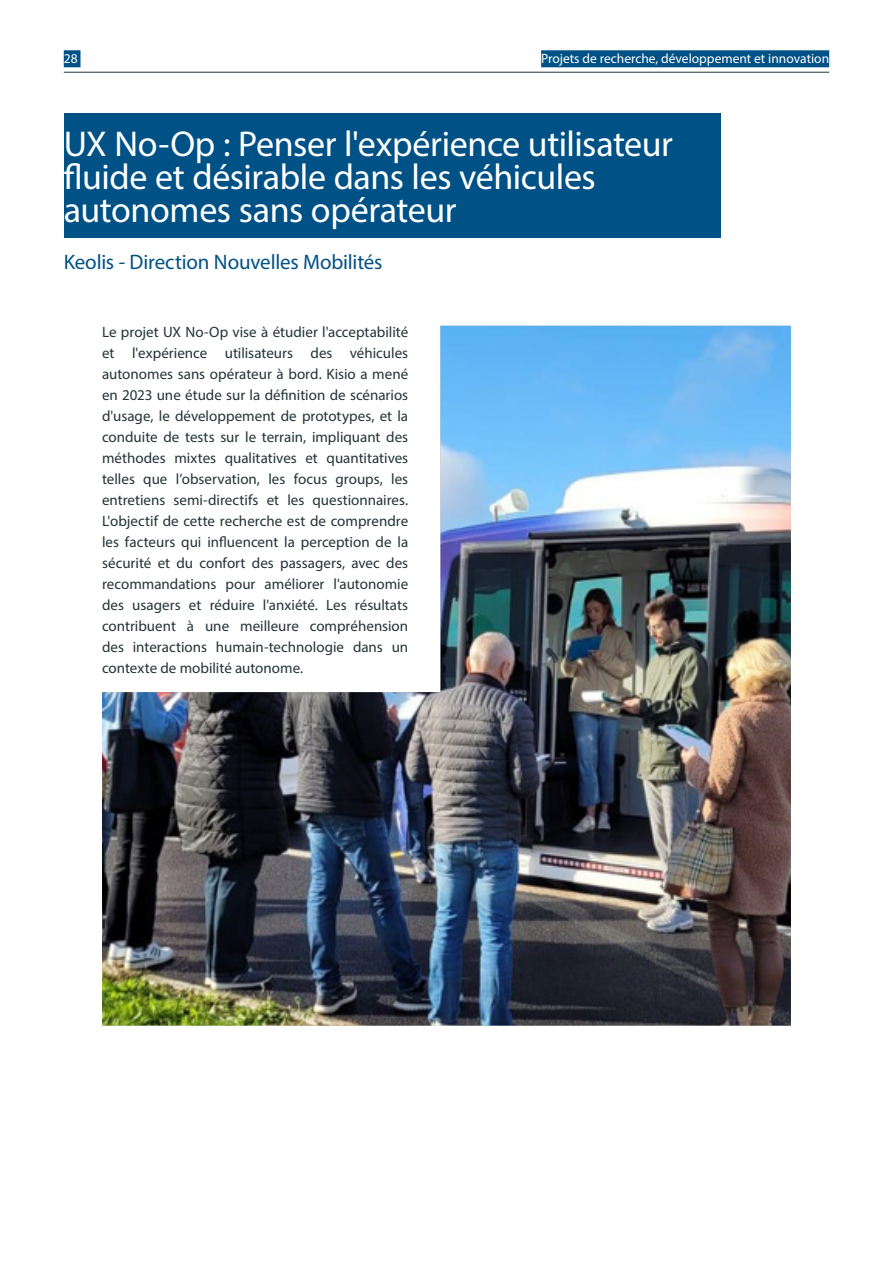
<style>
.page{position:relative;width:893px;height:1263px;background:#fff}
.page>*{position:absolute;margin:0;border:0;box-sizing:border-box;transform-origin:0 0}
.Heading_-_Align_Left{font:36px/33px "Myriad Pro";letter-spacing:-.01em;color:#fff}
.Body_Text_-_Regular__Justify{font:21px "Myriad Pro";letter-spacing:-.01em;color:#005185}
.Body_Text_-_Regular__Justify-2{font:15px/21px "Myriad Pro";color:#243339;text-align:justify}
.t1{font:13.5px "Myriad Pro";color:#fff}
</style>
<div class="page">
<img style="left:102px;top:326px;width:689px;height:699px">
<div style="left:64px;top:114px;width:657px;height:124px;background:#005185"></div>
<hr style="left:64px;top:72px;width:765px;height:1px;background:#243339">
<div style="left:64px;top:50px;width:16px;height:17px;background:#005185"></div>
<div style="left:541px;top:50px;width:288px;height:17px;background:#005185"></div>
<p class="t1" style="left:64px;top:50px;width:15px">28</p>
<p class="t1" style="left:541px;top:50px;width:290px">Projets de recherche, développement et innovation</p>
<p class="Heading_-_Align_Left" style="left:64px;top:127px;width:611px">UX No-Op : Penser l'expérience utilisateur fluide et désirable dans les véhicules autonomes sans opérateur</p>
<p class="Body_Text_-_Regular__Justify" style="left:64px;top:249px;width:320px">Keolis - Direction Nouvelles Mobilités</p>
<p class="Body_Text_-_Regular__Justify-2" style="left:102px;top:321px;width:308px">Le projet UX No-Op vise à étudier l'acceptabilité et l'expérience utilisateurs des véhicules autonomes sans opérateur à bord. Kisio a mené en 2023 une étude sur la définition de scénarios d'usage, le développement de prototypes, et la conduite de tests sur le terrain, impliquant des méthodes mixtes qualitatives et quantitatives telles que l’observation, les focus groups, les entretiens semi-directifs et les questionnaires.<br>L'objectif de cette recherche est de comprendre les facteurs qui influencent la perception de la sécurité et du confort des passagers, avec des recommandations pour améliorer l'autonomie des usagers et réduire l'anxiété. Les résultats contribuent à une meilleure compréhension des interactions humain-technologie dans un contexte de mobilité autonome.</p>
</div>
